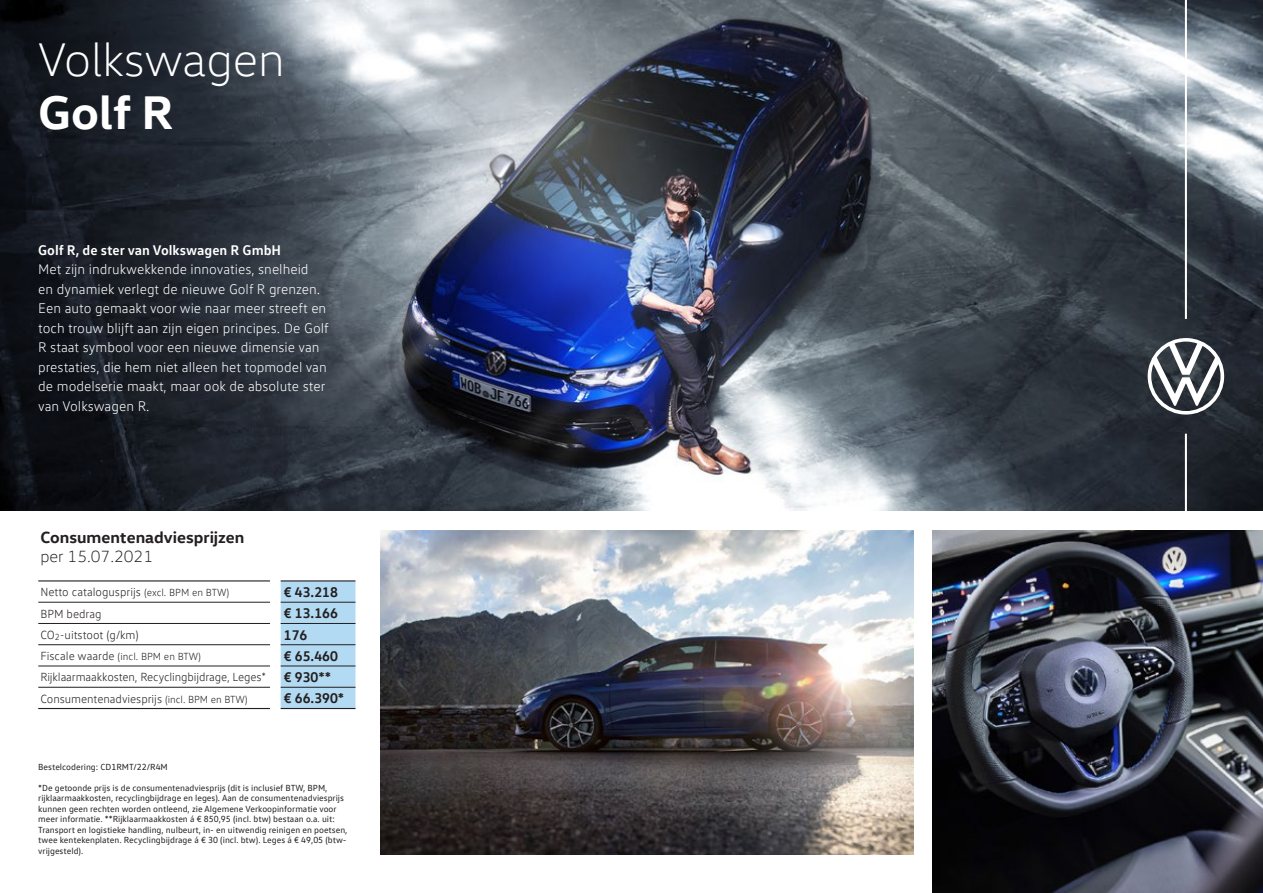
<style>
.page{position:relative;width:1263px;height:893px;background:#fff}
.page>*{position:absolute;margin:0;border:0;box-sizing:border-box;transform-origin:0 0}
.t1{font:300 48px "VW Head";color:#fff}
.t2{font:700 48px "VW Head";color:#fff}
.t3{font:700 16.5px "VW Head";color:#231f20}
.t4{font:300 16.5px "VW Head";color:#231f20}
.t5{font:300 14.25px/19.5px "VW Text";color:#fff}
.t6{font:700 14.25px "VW Text";color:#231f20}
.t7{font:700 14.25px "VW Text";color:#fff}
.t8{font:300 12px "VW Text";letter-spacing:-.005em;color:#231f20}
.t9{font:300 10.5px "VW Text";color:#231f20}
.t10{font:9px/10.5px "VW Text";color:#231f20}
.s1{font-size:10.5px}
.s2{font-size:12px}
</style>
<div class="page">
<img style="left:0;top:0;width:1263px;height:510px">
<svg style="left:1148px;top:338px;width:76px;height:77px"></svg>
<hr style="left:1185px;top:0;width:2px;height:319px;background:#fff">
<hr style="left:1185px;top:434px;width:2px;height:132px;background:#fff">
<img style="left:381px;top:531px;width:533px;height:324px">
<img style="left:933px;top:531px;width:330px;height:362px">
<div style="left:281px;top:581px;width:74px;height:127px;background:#b3daf3"></div>
<hr style="left:38px;top:602px;width:232px;height:1px;background:#231f20">
<hr style="left:281px;top:602px;width:74px;height:1px;background:#231f20">
<hr style="left:38px;top:623px;width:232px;height:1px;background:#231f20">
<hr style="left:281px;top:623px;width:74px;height:1px;background:#231f20">
<hr style="left:38px;top:644px;width:232px;height:1px;background:#231f20">
<hr style="left:281px;top:644px;width:74px;height:1px;background:#231f20">
<hr style="left:38px;top:666px;width:232px;height:1px;background:#231f20">
<hr style="left:281px;top:666px;width:74px;height:1px;background:#231f20">
<hr style="left:38px;top:687px;width:232px;height:1px;background:#231f20">
<hr style="left:281px;top:687px;width:74px;height:1px;background:#231f20">
<hr style="left:38px;top:580px;width:232px;height:1px;background:#231f20">
<hr style="left:281px;top:580px;width:74px;height:1px;background:#231f20">
<hr style="left:38px;top:708px;width:232px;height:1px;background:#231f20">
<hr style="left:281px;top:708px;width:74px;height:1px;background:#231f20">
<p class="t1" style="left:38px;top:31px;width:248px">Volkswagen</p>
<p class="t2" style="left:38px;top:81px;width:137px">Golf R</p>
<p class="t7" style="left:38px;top:241px;width:244px">Golf R, de ster van Volkswagen R GmbH</p>
<p class="t5" style="left:38px;top:259px;width:292px">Met zijn indrukwekkende innovaties, snelheid<br>en dynamiek verlegt de nieuwe Golf R grenzen.<br>Een auto gemaakt voor wie naar meer streeft en toch trouw blijft aan zijn eigen principes. De Golf R staat symbool voor een nieuwe dimensie van prestaties, die hem niet alleen het topmodel van de modelserie maakt, maar ook de absolute ster van Volkswagen R.</p>
<p class="t3" style="left:40px;top:526px;width:206px">Consumentenadviesprijzen</p>
<p class="t4" style="left:40px;top:547px;width:114px">per 15.07.2021</p>
<p class="t8" style="left:40px;top:585px;width:190px">Netto catalogusprijs <span class="s1">(excl. BPM en BTW)</span></p>
<p class="t6" style="left:284px;top:583px;width:56px">€ 43.218</p>
<p class="t8" style="left:40px;top:606px;width:63px">BPM bedrag</p>
<p class="t6" style="left:284px;top:604px;width:56px">€ 13.166</p>
<p class="t8" style="left:40px;top:628px;width:100px">CO<sub>2</sub>-uitstoot (g/km)</p>
<p class="t6" style="left:284px;top:625px;width:25px">176</p>
<p class="t9" style="left:40px;top:650px;width:162px"><span class="s2">Fiscale waarde</span> (incl. BPM en BTW)</p>
<p class="t6" style="left:284px;top:647px;width:56px">€ 65.460</p>
<p class="t8" style="left:40px;top:670px;width:227px">Rijklaarmaakkosten, Recyclingbijdrage, Leges*</p>
<p class="t6" style="left:284px;top:668px;width:49px">€ 930**</p>
<p class="t8" style="left:40px;top:691px;width:209px">Consumentenadviesprijs <span class="s1">(incl. BPM en BTW)</span></p>
<p class="t6" style="left:284px;top:689px;width:62px">€ 66.390*</p>
<p class="t10" style="left:38px;top:761px;width:131px">Bestelcodering: CD1RMT/22/R4M</p>
<p class="t10" style="left:38px;top:782px;width:311px">*De getoonde prijs is de consumentenadviesprijs (dit is inclusief BTW, BPM, rijklaarmaakkosten, recyclingbijdrage en leges). Aan de consumentenadviesprijs kunnen geen rechten worden ontleend, zie Algemene Verkoopinformatie voor meer informatie. **Rijklaarmaakkosten á € 850,95 (incl. btw) bestaan o.a. uit:<br>Transport en logistieke handling, nulbeurt, in- en uitwendig reinigen en poetsen, twee kentekenplaten. Recyclingbijdrage á € 30 (incl. btw). Leges á € 49,05 (btw&shy;vrijgesteld).</p>
</div>
